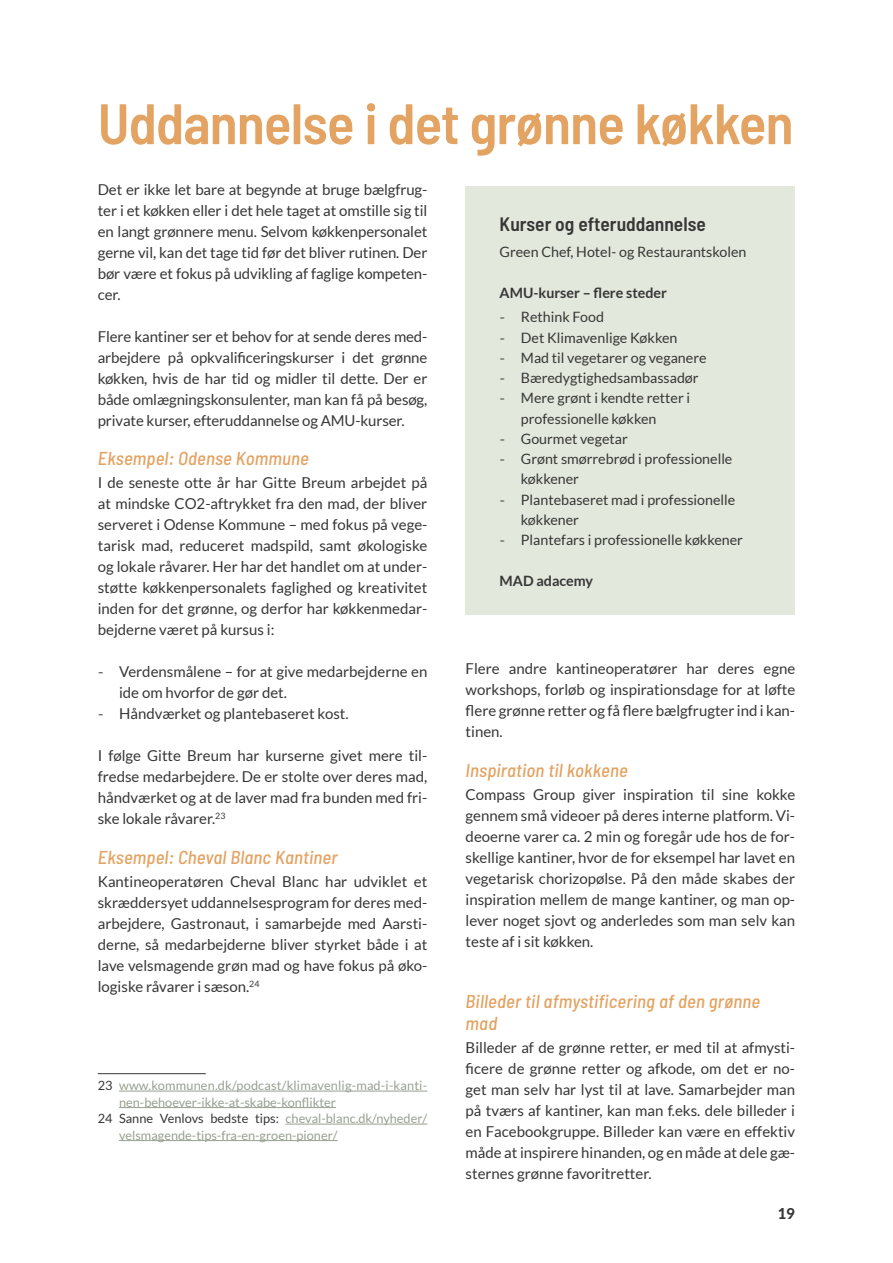
<style>
.page{position:relative;width:893px;height:1263px;background:#fff}
.page>*{position:absolute;margin:0;border:0;box-sizing:border-box;transform-origin:0 0}
.Rubrik_01_Ny-side{font:600 semi-condensed 57px "Barlow";letter-spacing:-.015em;color:#e3a362}
.Boks_Overskrift{font:600 semi-condensed 19.5px "Barlow";color:#373636}
.Rubrik-03{font:italic 500 semi-condensed 18.75px/22.5px "Barlow";letter-spacing:.01em;color:#e3a362}
.Body-1{font:15px/21px "Lato";color:#373636;text-align:justify}
.Body-2{font:15px/21px "Lato";color:#373636;text-align:justify}
.Sidetal_Venstre{font:800 15px "Lato";color:#373636}
.Boks_Punkt-Flg_venstrejusteret{font:14.25px/20.2px "Lato";color:#373636}
.Boks_Punkt_Lidt-luft-efter{font:700 14.25px "Lato";color:#373636}
.Fodnote{font:12.75px/16.5px "Lato";color:#98a091}
.s1{color:#373636}
</style>
<div class="page">
<div style="left:466px;top:186px;width:329px;height:429px;background:#e2e8dc"></div>
<hr style="left:98px;top:1073px;width:108px;height:1px;background:#373636">
<hr style="left:119px;top:1091px;width:308px;height:1px;background:#98a091">
<hr style="left:119px;top:1107px;width:217px;height:1px;background:#98a091">
<hr style="left:286px;top:1124px;width:141px;height:1px;background:#98a091">
<hr style="left:119px;top:1140px;width:219px;height:1px;background:#98a091">
<p class="Rubrik_01_Ny-side" style="left:98px;top:88px;width:697px">Uddannelse i det grønne køkken</p>
<p class="Body-1" style="left:98px;top:179px;width:331px">Det er ikke let bare at begynde at bruge bælgfrug&shy;ter i et køkken eller i det hele taget at omstille sig til en langt grønnere menu. Selvom køkkenpersonalet gerne vil, kan det tage tid før det bliver rutinen. Der bør være et fokus på udvikling af faglige kompeten&shy;cer.</p>
<p class="Body-1" style="left:98px;top:326px;width:331px">Flere kantiner ser et behov for at sende deres med&shy;arbejdere på opkvalificeringskurser i det grønne køkken, hvis de har tid og midler til dette. Der er både omlægningskonsulenter, man kan få på besøg, private kurser, efteruddannelse og AMU-kurser.</p>
<p class="Rubrik-03" style="left:98px;top:447px;width:213px">Eksempel: Odense Kommune</p>
<p class="Body-1" style="left:98px;top:472px;width:331px">I de seneste otte år har Gitte Breum arbejdet på at mindske CO2-aftrykket fra den mad, der bliver serveret i Odense Kommune – med fokus på vege&shy;tarisk mad, reduceret madspild, samt økologiske og lokale råvarer. Her har det handlet om at under&shy;støtte køkkenpersonalets faglighed og kreativitet inden for det grønne, og derfor har køkkenmedar&shy;bejderne været på kursus i:</p>
<p class="Body-1" style="left:119px;top:661px;width:310px">Verdensmålene – for at give medarbejderne en ide om hvorfor de gør det.</p>
<p class="Body-1" style="left:119px;top:703px;width:231px">Håndværket og plantebaseret kost.</p>
<p class="Body-2" style="left:98px;top:745px;width:331px">I følge Gitte Breum har kurserne givet mere til&shy;fredse medarbejdere. De er stolte over deres mad, håndværket og at de laver mad fra bunden med fri&shy;ske lokale råvarer.<sup>23</sup></p>
<p class="Rubrik-03" style="left:98px;top:845px;width:241px">Eksempel: Cheval Blanc Kantiner</p>
<p class="Body-1" style="left:98px;top:871px;width:331px">Kantineoperatøren Cheval Blanc har udviklet et skræddersyet uddannelsesprogram for deres med&shy;arbejdere, Gastronaut, i samarbejde med Aarsti&shy;derne, så medarbejderne bliver styrket både i at lave velsmagende grøn mad og have fokus på øko&shy;logiske råvarer i sæson.<sup>24</sup></p>
<p class="Fodnote" style="left:119px;top:1077px;width:310px;text-indent:-21px"><span class="s1">23</span> www.kommunen.dk/podcast/klimavenlig-mad-i-kanti&shy;nen-behoever-ikke-at-skabe-konflikter</p>
<p class="Fodnote" style="left:119px;top:1110px;width:310px;text-indent:-21px"><span class="s1">24 Sanne Venlovs bedste tips:</span> cheval-blanc.dk/nyheder/ velsmagende-tips-fra-en-groen-pioner/</p>
<p class="Boks_Overskrift" style="left:500px;top:212px;width:208px">Kurser og efteruddannelse</p>
<p class="Boks_Punkt-Flg_venstrejusteret" style="left:500px;top:242px;width:248px">Green Chef, Hotel- og Restaurantskolen</p>
<p class="Boks_Punkt_Lidt-luft-efter" style="left:500px;top:285px;width:169px">AMU-kurser – flere steder</p>
<p class="Boks_Punkt-Flg_venstrejusteret" style="left:521px;top:307px;width:85px">Rethink Food</p>
<p class="Boks_Punkt-Flg_venstrejusteret" style="left:521px;top:327px;width:158px">Det Klimavenlige Køkken</p>
<p class="Boks_Punkt-Flg_venstrejusteret" style="left:521px;top:348px;width:187px">Mad til vegetarer og veganere</p>
<p class="Boks_Punkt-Flg_venstrejusteret" style="left:521px;top:368px;width:179px">Bæredygtighedsambassadør</p>
<p class="Boks_Punkt-Flg_venstrejusteret" style="left:521px;top:388px;width:171px">Mere grønt i kendte retter i professionelle køkken</p>
<p class="Boks_Punkt-Flg_venstrejusteret" style="left:521px;top:429px;width:108px">Gourmet vegetar</p>
<p class="Boks_Punkt-Flg_venstrejusteret" style="left:521px;top:449px;width:213px">Grønt smørrebrød i professionelle køkkener</p>
<p class="Boks_Punkt-Flg_venstrejusteret" style="left:521px;top:489px;width:216px">Plantebaseret mad i professionelle køkkener</p>
<p class="Boks_Punkt-Flg_venstrejusteret" style="left:521px;top:530px;width:224px">Plantefars i professionelle køkkener</p>
<p class="Boks_Punkt_Lidt-luft-efter" style="left:500px;top:572px;width:95px">MAD adacemy</p>
<p class="Body-2" style="left:466px;top:658px;width:331px">Flere andre kantineoperatører har deres egne workshops, forløb og inspirationsdage for at løfte flere grønne retter og få flere bælgfrugter ind i kan&shy;tinen.</p>
<p class="Rubrik-03" style="left:466px;top:758px;width:164px">Inspiration til kokkene</p>
<p class="Body-1" style="left:466px;top:784px;width:331px">Compass Group giver inspiration til sine kokke gennem små videoer på deres interne platform. Vi&shy;deoerne varer ca. 2 min og foregår ude hos de for&shy;skellige kantiner, hvor de for eksempel har lavet en vegetarisk chorizopølse. På den måde skabes der inspiration mellem de mange kantiner, og man op&shy;lever noget sjovt og anderledes som man selv kan teste af i sit køkken.</p>
<p class="Rubrik-03" style="left:466px;top:989px;width:296px">Billeder til afmystificering af den grønne mad</p>
<p class="Body-1" style="left:466px;top:1037px;width:331px">Billeder af de grønne retter, er med til at afmysti&shy;ficere de grønne retter og afkode, om det er no&shy;get man selv har lyst til at lave. Samarbejder man på tværs af kantiner, kan man f.eks. dele billeder i en Facebookgruppe. Billeder kan være en effektiv måde at inspirere hinanden, og en måde at dele gæ&shy;sternes grønne favoritretter.</p>
<p class="Sidetal_Venstre" style="left:778px;top:1202px;width:19px">19</p>
</div>
